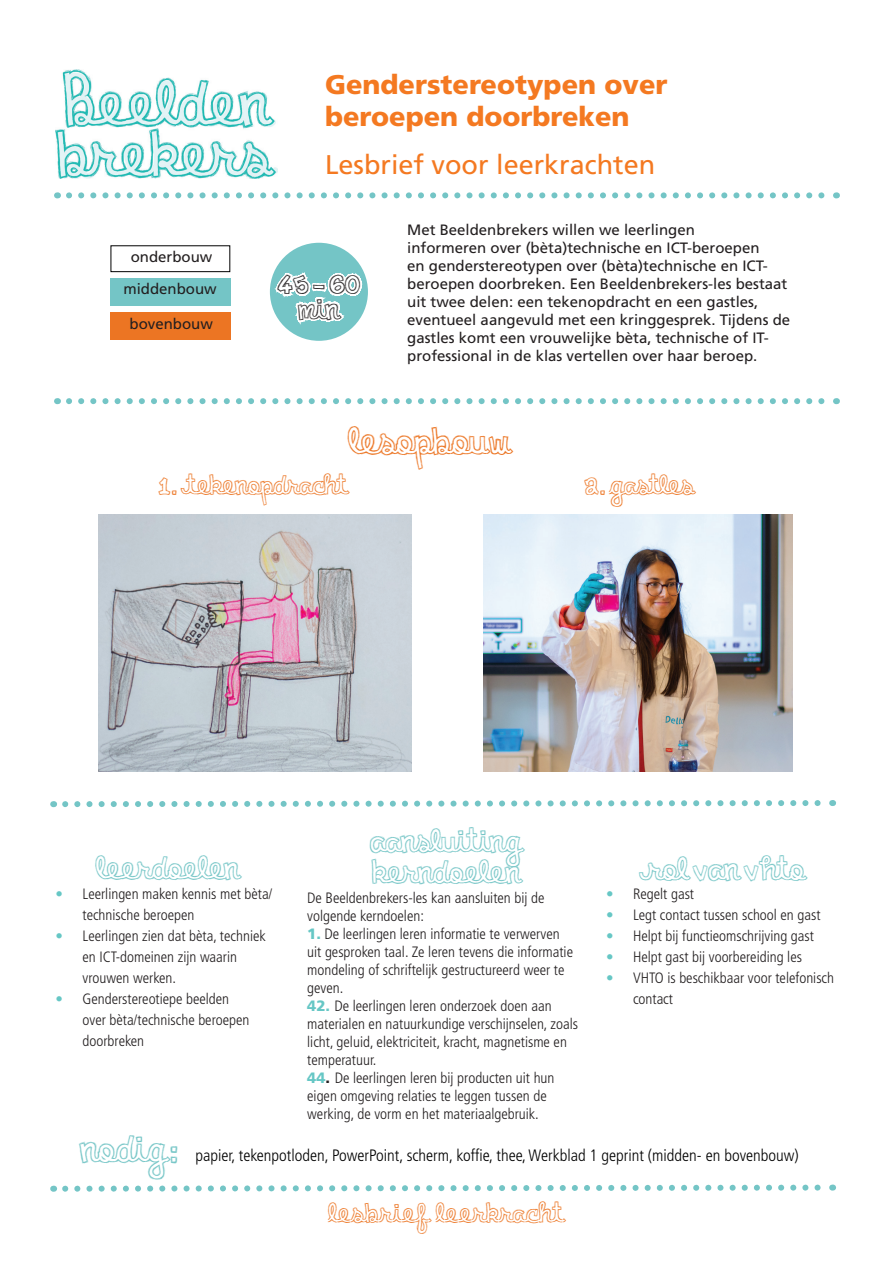
<style>
.page{position:relative;width:893px;height:1263px;background:#fff}
.page>*{position:absolute;margin:0;border:0;box-sizing:border-box;transform-origin:0 0}
.t1{font:900 27px/32.4px "Frutiger LT Std";color:#f47921}
.t2{font:27px "Frutiger LT Std";color:#f47921}
.t3{font:21px "clementinesketch";color:#ec7523}
.t4{font:21px "clementinesketch";color:#74c5c6}
.t5{font:18px/31.5px "clementinesketch";color:#74c5c6}
.t6{font:300 condensed 16.5px "Frutiger LT Std";color:#000}
.t7{font:16.5px "clementinesketch";color:#231f20}
.t8{font:300 condensed 15px/18px "Frutiger LT Std";color:#231f20}
.t9{font:15px/18px "Frutiger LT Std";color:#231f20}
.t10{font:15px "clementinesketch";color:#ec7523}
.t11{font:15px "clementinesketch";letter-spacing:.05em;color:#ec7523}
.s1{color:#66c7c5}
.s2{font-weight:900;font-stretch:normal;color:#66c7c5}
.s3{font-weight:900;font-stretch:normal}
</style>
<div class="page">
<svg style="left:53px;top:800px;width:780px;height:8px"></svg>
<svg style="left:69px;top:398px;width:756px;height:6px"></svg>
<svg style="left:53px;top:1184px;width:780px;height:8px"></svg>
<img style="left:99px;top:515px;width:313px;height:256px">
<img style="left:484px;top:515px;width:308px;height:257px">
<img style="left:56px;top:70px;width:221px;height:108px">
<svg style="left:69px;top:192px;width:756px;height:149px"></svg>
<p class="t9" style="left:131px;top:247px;width:83px">onderbouw</p>
<p class="t9" style="left:123px;top:280px;width:95px">middenbouw</p>
<p class="t9" style="left:130px;top:314px;width:85px">bovenbouw</p>
<h1 class="t1" style="left:325px;top:68px;width:344px">Genderstereotypen over beroepen doorbreken</h1>
<h1 class="t2" style="left:325px;top:149px;width:332px">Lesbrief voor leerkrachten</h1>
<p class="t7" style="left:278px;top:279px;width:84px">45 - 60</p>
<p class="t7" style="left:298px;top:304px;width:44px">MIN^</p>
<p class="t9" style="left:407px;top:221px;width:384px">Met Beeldenbrekers willen we leerlingen<br>informeren over (bèta)technische en ICT-beroepen<br>en genderstereotypen over (bèta)technische en ICT&shy;beroepen doorbreken. Een Beeldenbrekers-les bestaat uit twee delen: een tekenopdracht en een gastles, eventueel aangevuld met een kringgesprek. Tijdens de gastles komt een vrouwelijke bèta, technische of IT&shy;professional in de klas vertellen over haar beroep.</p>
<h2 class="t3" style="left:348px;top:436px;width:165px">LESOPBOU^W^</h2>
<p class="t10" style="left:158px;top:481px;width:191px">1. TEKENOPDRACHT^</p>
<p class="t10" style="left:584px;top:481px;width:112px">2. GASTLES^</p>
<p class="t5" style="left:96px;top:858px;width:146px">LEERDOELEN^</p>
<p class="t8" style="left:83px;top:883px;width:192px;line-height:21px;text-indent:-27px"><span class="s1">•</span> Leerlingen maken kennis met bèta/ technische beroepen</p>
<p class="t8" style="left:83px;top:925px;width:185px;line-height:21px;text-indent:-27px"><span class="s1">•</span> Leerlingen zien dat bèta, techniek en ICT-domeinen zijn waarin vrouwen werken.</p>
<p class="t8" style="left:83px;top:988px;width:168px;line-height:21px;text-indent:-27px"><span class="s1">•</span> Genderstereotiepe beelden over bèta/technische beroepen doorbreken</p>
<p class="t5" style="left:370px;top:830px;width:155px">AANSLUITING^<br>KERNDOELEN^</p>
<p class="t8" style="left:307px;top:889px;width:239px">De Beeldenbrekers-les kan aansluiten bij de volgende kerndoelen:</p>
<p class="t8" style="left:307px;top:925px;width:267px"><span class="s2">1.</span> De leerlingen leren informatie te verwerven uit gesproken taal. Ze leren tevens die informatie mondeling of schriftelijk gestructureerd weer te geven.</p>
<p class="t8" style="left:307px;top:997px;width:272px"><span class="s2">42.</span> De leerlingen leren onderzoek doen aan materialen en natuurkundige verschijnselen, zoals licht, geluid, elektriciteit, kracht, magnetisme en temperatuur.</p>
<p class="t8" style="left:307px;top:1069px;width:249px"><span class="s2">44</span><span class="s3">.</span> De leerlingen leren bij producten uit hun eigen omgeving relaties te leggen tussen de werking, de vorm en het materiaalgebruik.</p>
<p class="t5" style="left:639px;top:859px;width:168px">ROL^ VAN^ VHTO^</p>
<p class="t8" style="left:606px;top:885px;width:90px"><span class="s1">•</span> Regelt gast</p>
<p class="t8" style="left:606px;top:906px;width:216px"><span class="s1">•</span> Legt contact tussen school en gast</p>
<p class="t8" style="left:606px;top:927px;width:209px"><span class="s1">•</span> Helpt bij functieomschrijving gast</p>
<p class="t8" style="left:606px;top:948px;width:197px"><span class="s1">•</span> Helpt gast bij voorbereiding les</p>
<p class="t8" style="left:633px;top:967px;width:203px;line-height:21px;text-indent:-27px"><span class="s1">•</span> VHTO is beschikbaar voor telefonisch contact</p>
<h2 class="t4" style="left:79px;top:1144px;width:100px">NODIG^:</h2>
<p class="t6" style="left:196px;top:1146px;width:605px">papier, tekenpotloden, PowerPoint, scherm, koffie, thee,Werkblad 1 geprint (midden- en bovenbouw)</p>
<p class="t11" style="left:328px;top:1209px;width:238px">LESBRIEF^ LEERKRACHT^</p>
</div>
